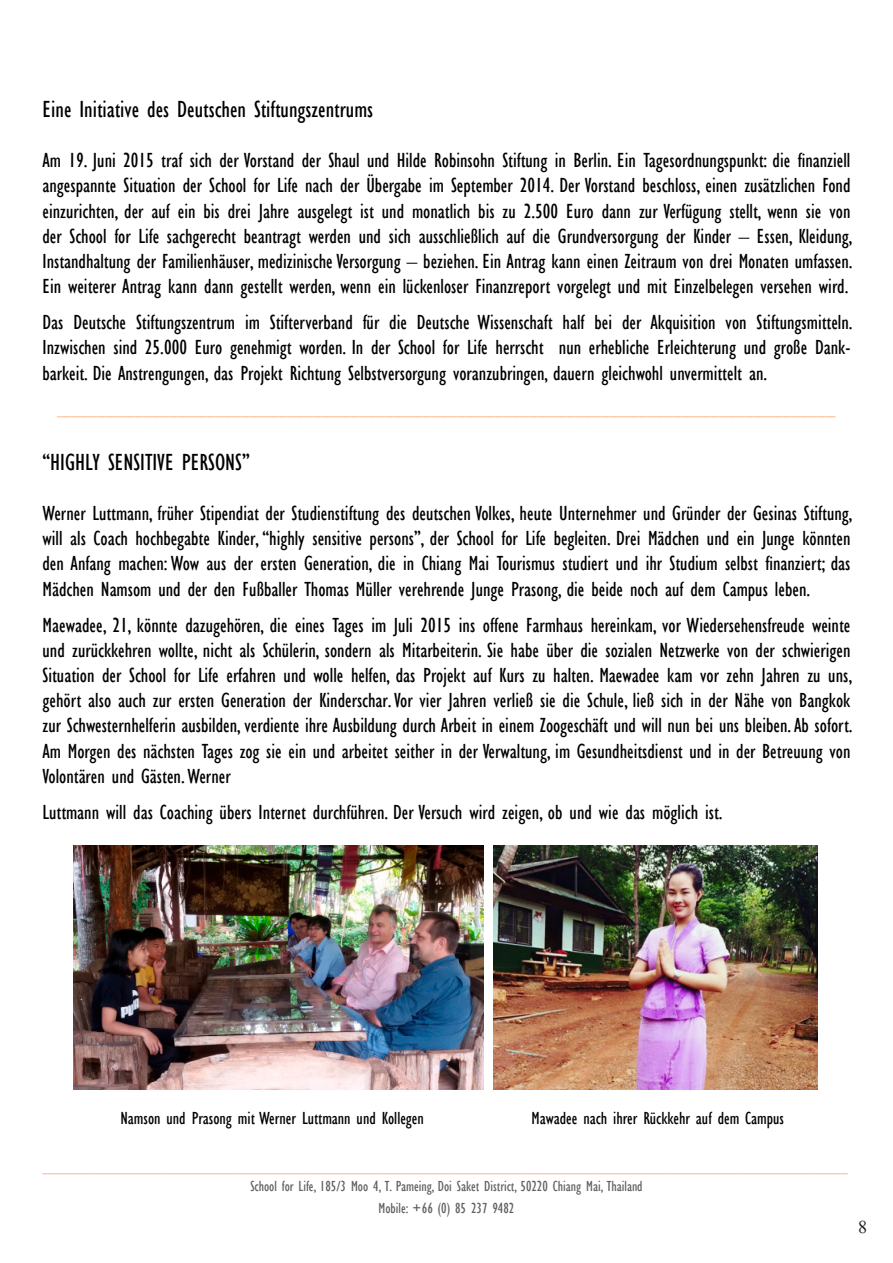
<style>
.page{position:relative;width:893px;height:1263px;background:#fff}
.page>*{position:absolute;margin:0;border:0;box-sizing:border-box;transform-origin:0 0}
.t1{font:condensed 24px "Gill Sans";color:#000}
.t2{font:condensed 21px/25.2px "Gill Sans";color:#000;text-align:justify}
.t3{font:condensed 18px "Gill Sans";color:#000}
.t4{font:18px "Times New Roman";color:#231f20}
.t5{font:condensed 15px/21.6px "Gill Sans";color:#5f6062;text-align:center}
.t6{font:condensed 9px "Gill Sans";color:#ff6400}
</style>
<div class="page">
<img style="left:73px;top:846px;width:410px;height:243px">
<img style="left:493px;top:845px;width:324px;height:244px">
<p class="t1" style="left:43px;top:95px;width:332px">Eine Initiative des Deutschen Stiftungszentrums</p>
<p class="t2" style="left:43px;top:148px;width:811px">Am 19. Juni 2015 traf sich der Vorstand der Shaul und Hilde Robinsohn Stiftung in Berlin. Ein Tagesordnungspunkt: die finanziell angespannte Situation der School for Life nach der Übergabe im September 2014. Der Vorstand beschloss, einen zusätzlichen Fond einzurichten, der auf ein bis drei Jahre ausgelegt ist und monatlich bis zu 2.500 Euro dann zur Verfügung stellt, wenn sie von der School for Life sachgerecht beantragt werden und sich ausschließlich auf die Grundversorgung der Kinder – Essen, Kleidung, Instandhaltung der Familienhäuser, medizinische Versorgung – beziehen. Ein Antrag kann einen Zeitraum von drei Monaten umfassen.<br>Ein weiterer Antrag kann dann gestellt werden, wenn ein lückenloser Finanzreport vorgelegt und mit Einzelbelegen versehen wird.</p>
<p class="t2" style="left:43px;top:310px;width:811px">Das Deutsche Stiftungszentrum im Stifterverband für die Deutsche Wissenschaft half bei der Akquisition von Stiftungsmitteln.<br>Inzwischen sind 25.000 Euro genehmigt worden. In der School for Life herrscht nun erhebliche Erleichterung und große Dank&shy;barkeit. Die Anstrengungen, das Projekt Richtung Selbstversorgung voranzubringen, dauern gleichwohl unvermittelt an.</p>
<p class="t6" style="left:57px;top:407px;width:780px">_____________________________________________________________________________________________________________________________________________________________________________</p>
<p class="t1" style="left:43px;top:448px;width:209px">“HIGHLY SENSITIVE PERSONS”</p>
<p class="t2" style="left:43px;top:501px;width:812px">Werner Luttmann, früher Stipendiat der Studienstiftung des deutschen Volkes, heute Unternehmer und Gründer der Gesinas Stiftung, will als Coach hochbegabte Kinder, “highly sensitive persons”, der School for Life begleiten. Drei Mädchen und ein Junge könnten den Anfang machen: Wow aus der ersten Generation, die in Chiang Mai Tourismus studiert und ihr Studium selbst finanziert; das Mädchen Namsom und der den Fußballer Thomas Müller verehrende Junge Prasong, die beide noch auf dem Campus leben.</p>
<p class="t2" style="left:43px;top:612px;width:811px">Maewadee, 21, könnte dazugehören, die eines Tages im Juli 2015 ins offene Farmhaus hereinkam, vor Wiedersehensfreude weinte und zurückkehren wollte, nicht als Schülerin, sondern als Mitarbeiterin. Sie habe über die sozialen Netzwerke von der schwierigen Situation der School for Life erfahren und wolle helfen, das Projekt auf Kurs zu halten. Maewadee kam vor zehn Jahren zu uns, gehört also auch zur ersten Generation der Kinderschar. Vor vier Jahren verließ sie die Schule, ließ sich in der Nähe von Bangkok zur Schwesternhelferin ausbilden, verdiente ihre Ausbildung durch Arbeit in einem Zoogeschäft und will nun bei uns bleiben. Ab sofort.<br>Am Morgen des nächsten Tages zog sie ein und arbeitet seither in der Verwaltung, im Gesundheitsdienst und in der Betreuung von Volontären und Gästen. Werner</p>
<p class="t2" style="left:43px;top:799px;width:682px">Luttmann will das Coaching übers Internet durchführen. Der Versuch wird zeigen, ob und wie das möglich ist.</p>
<p class="t3" style="left:120px;top:1108px;width:305px">Namson und Prasong mit Werner Luttmann und Kollegen</p>
<p class="t3" style="left:532px;top:1108px;width:254px">Mawadee nach ihrer Rückkehr auf dem Campus</p>
<p class="t6" style="left:43px;top:1165px;width:807px">___________________________________________________________________________________________________________________________________________________________________________________</p>
<p class="t5" style="left:250px;top:1175px;width:394px">School for Life, 185/3 Moo 4, T. Pameing, Doi Saket District, 50220 Chiang Mai, Thailand<br>Mobile: +66 (0) 85 237 9482</p>
<p class="t4" style="left:858px;top:1214px;width:10px">8</p>
</div>
